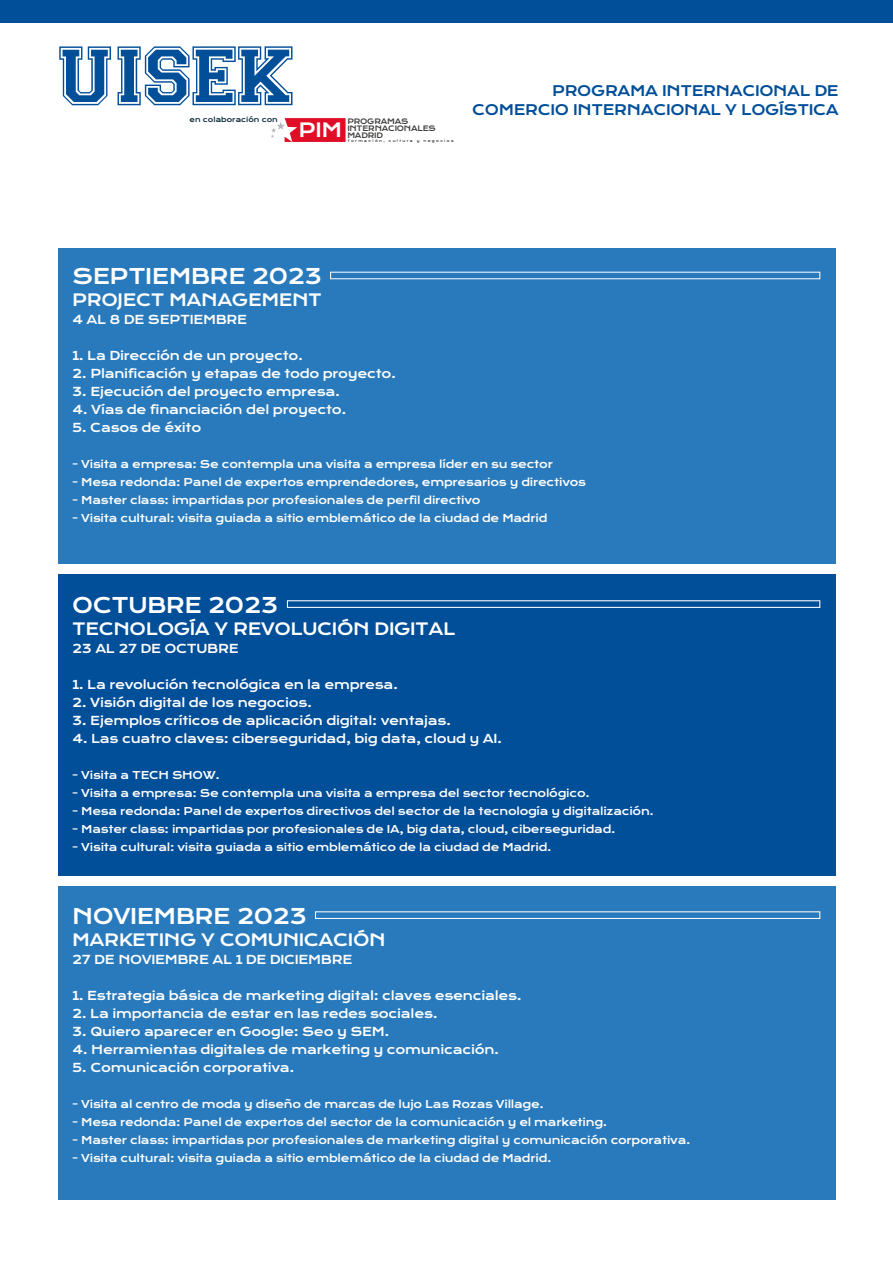
<style>
.page{position:relative;width:893px;height:1263px;background:#fff}
.page>*{position:absolute;margin:0;border:0;box-sizing:border-box;transform-origin:0 0}
.t1{font:21px "Krona One";letter-spacing:-.025em;color:#fff}
.t2{font:19.05px "Krona One";color:#fff}
.t3{font:16.5px "Krona One";letter-spacing:-.025em;color:#fff}
.t4{font:14.25px/18.6px "Krona One";letter-spacing:-.025em;color:#014e99;text-align:right}
.t5{font:12px "Krona One";letter-spacing:-.025em;color:#fff}
.t6{font:10.5px "Krona One";letter-spacing:-.025em;color:#fff}
.t7{font:7.2px/7.1px "Krona One";letter-spacing:-.025em;color:#3c3c3b}
.t8{font:6.75px "Krona One";color:#072837}
.t9{font:3.45px "Krona One";letter-spacing:.4em;color:#3c3c3b}
</style>
<div class="page">
<div style="left:0;top:0;width:893px;height:22px;background:#014e99"></div>
<div style="left:58px;top:249px;width:777px;height:315px;background:#297abd"></div>
<svg style="left:330px;top:272px;width:490px;height:7px"></svg>
<div style="left:58px;top:574px;width:777px;height:302px;background:#014e99"></div>
<svg style="left:287px;top:600px;width:533px;height:8px"></svg>
<div style="left:58px;top:886px;width:777px;height:313px;background:#297abd"></div>
<svg style="left:315px;top:911px;width:505px;height:8px"></svg>
<svg style="left:59px;top:46px;width:52px;height:59px"></svg>
<svg style="left:118px;top:46px;width:175px;height:59px"></svg>
<svg style="left:271px;top:118px;width:75px;height:24px"></svg>
<p class="t8" style="left:190px;top:115px;width:90px">en colaboración con</p>
<h2 class="t2" style="left:299px;top:119px;width:45px">PIM</h2>
<p class="t7" style="left:347px;top:117px;width:90px">PROGRAMAS<br>INTERNACIONALES<br>MADRID</p>
<p class="t9" style="left:348px;top:138px;width:107px">formación, cultura y negocios</p>
<h3 class="t4" style="left:472px;top:81px;width:368px">PROGRAMA INTERNACIONAL DE<br>COMERCIO INTERNACIONAL Y LOGÍSTICA</h3>
<h1 class="t1" style="left:72px;top:263px;width:251px">SEPTIEMBRE 2023</h1>
<h3 class="t3" style="left:72px;top:290px;width:251px">PROJECT MANAGEMENT</h3>
<p class="t5" style="left:72px;top:312px;width:176px">4 AL 8 DE SEPTIEMBRE</p>
<p class="t5" style="left:72px;top:348px;width:232px">1. La Dirección de un proyecto.</p>
<p class="t5" style="left:72px;top:366px;width:326px">2. Planificación y etapas de todo proyecto.</p>
<p class="t5" style="left:72px;top:384px;width:269px">3. Ejecución del proyecto empresa.</p>
<p class="t5" style="left:72px;top:402px;width:276px">4. Vías de financiación del proyecto.</p>
<p class="t5" style="left:72px;top:420px;width:131px">5. Casos de éxito</p>
<p class="t6" style="left:72px;top:458px;width:482px">- Visita a empresa: Se contempla una visita a empresa líder en su sector</p>
<p class="t6" style="left:72px;top:476px;width:515px">- Mesa redonda: Panel de expertos emprendedores, empresarios y directivos</p>
<p class="t6" style="left:72px;top:494px;width:410px">- Master class: impartidas por profesionales de perfil directivo</p>
<p class="t6" style="left:72px;top:512px;width:477px">- Visita cultural: visita guiada a sitio emblemático de la ciudad de Madrid</p>
<h1 class="t1" style="left:72px;top:592px;width:208px">OCTUBRE 2023</h1>
<h3 class="t3" style="left:72px;top:619px;width:385px">TECNOLOGÍA Y REVOLUCIÓN DIGITAL</h3>
<p class="t5" style="left:72px;top:641px;width:168px">23 AL 27 DE OCTUBRE</p>
<p class="t5" style="left:72px;top:677px;width:328px">1. La revolución tecnológica en la empresa.</p>
<p class="t5" style="left:72px;top:695px;width:242px">2. Visión digital de los negocios.</p>
<p class="t5" style="left:72px;top:713px;width:380px">3. Ejemplos críticos de aplicación digital: ventajas.</p>
<p class="t5" style="left:72px;top:731px;width:432px">4. Las cuatro claves: ciberseguridad, big data, cloud y AI.</p>
<p class="t6" style="left:72px;top:769px;width:149px">- Visita a TECH SHOW.</p>
<p class="t6" style="left:72px;top:787px;width:519px">- Visita a empresa: Se contempla una visita a empresa del sector tecnológico.</p>
<p class="t6" style="left:72px;top:805px;width:583px">- Mesa redonda: Panel de expertos directivos del sector de la tecnología y digitalización.</p>
<p class="t6" style="left:72px;top:823px;width:545px">- Master class: impartidas por profesionales de IA, big data, cloud, ciberseguridad.</p>
<p class="t6" style="left:72px;top:841px;width:481px">- Visita cultural: visita guiada a sitio emblemático de la ciudad de Madrid.</p>
<h1 class="t1" style="left:72px;top:903px;width:236px">NOVIEMBRE 2023</h1>
<h3 class="t3" style="left:72px;top:930px;width:315px">MARKETING Y COMUNICACIÓN</h3>
<p class="t5" style="left:72px;top:952px;width:282px">27 DE NOVIEMBRE AL 1 DE DICIEMBRE</p>
<p class="t5" style="left:72px;top:988px;width:451px">1. Estrategia básica de marketing digital: claves esenciales.</p>
<p class="t5" style="left:72px;top:1006px;width:367px">2. La importancia de estar en las redes sociales.</p>
<p class="t5" style="left:72px;top:1024px;width:319px">3. Quiero aparecer en Google: Seo y SEM.</p>
<p class="t5" style="left:72px;top:1042px;width:428px">4. Herramientas digitales de marketing y comunicación.</p>
<p class="t5" style="left:72px;top:1060px;width:224px">5. Comunicación corporativa.</p>
<p class="t6" style="left:72px;top:1098px;width:473px">- Visita al centro de moda y diseño de marcas de lujo Las Rozas Village.</p>
<p class="t6" style="left:72px;top:1116px;width:537px">- Mesa redonda: Panel de expertos del sector de la comunicación y el marketing.</p>
<p class="t6" style="left:72px;top:1134px;width:620px">- Master class: impartidas por profesionales de marketing digital y comunicación corporativa.</p>
<p class="t6" style="left:72px;top:1152px;width:481px">- Visita cultural: visita guiada a sitio emblemático de la ciudad de Madrid.</p>
</div>
